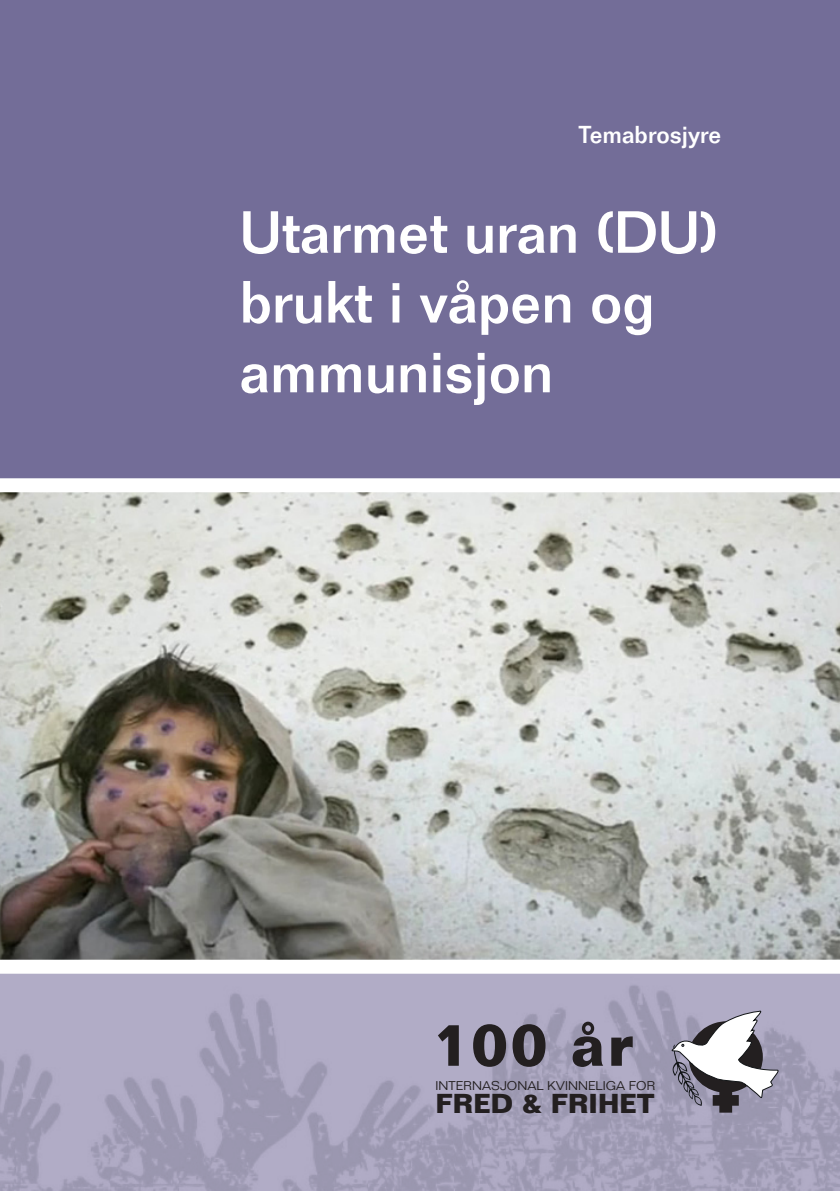
<style>
.page{position:relative;width:840px;height:1191px;background:#fff}
.page>*{position:absolute;margin:0;border:0;box-sizing:border-box;transform-origin:0 0}
.t1{font:700 59.8px "Folio Std";color:#231f20;scale:.92 1}
.t2{font:500 58.2px "Folio Std";color:#fff}
.t3{font:700 26.8px "Folio Std";color:#231f20}
.t4{font:500 24px "Folio Std";color:#fff}
.t5{font:300 12.4px "Folio Std";color:#231f20;scale:1.08 1}
</style>
<div class="page">
<div style="left:0;top:0;width:839px;height:913px;background:#736d98"></div>
<img style="left:0;top:973px;width:839px;height:218px">
<svg style="left:0;top:478px;width:839px;height:482px;background:#b8b8b3"></svg>
<svg style="left:669px;top:1010px;width:109px;height:102px"></svg>
<p class="t4" style="left:578px;top:120px;width:144px">Temabrosjyre</p>
<p class="t2" style="left:239px;top:197px;width:480px">Utarmet uran (DU)</p>
<p class="t2" style="left:239px;top:267px;width:416px">brukt i våpen og</p>
<p class="t2" style="left:239px;top:337px;width:315px">ammunisjon</p>
<p class="t1" style="left:431px;top:1007px;width:220px">100 år</p>
<p class="t5" style="left:435px;top:1078px;width:205px">INTERNASJONAL KVINNELIGA FOR</p>
<p class="t3" style="left:435px;top:1087px;width:220px">FRED &amp; FRIHET</p>
</div>
